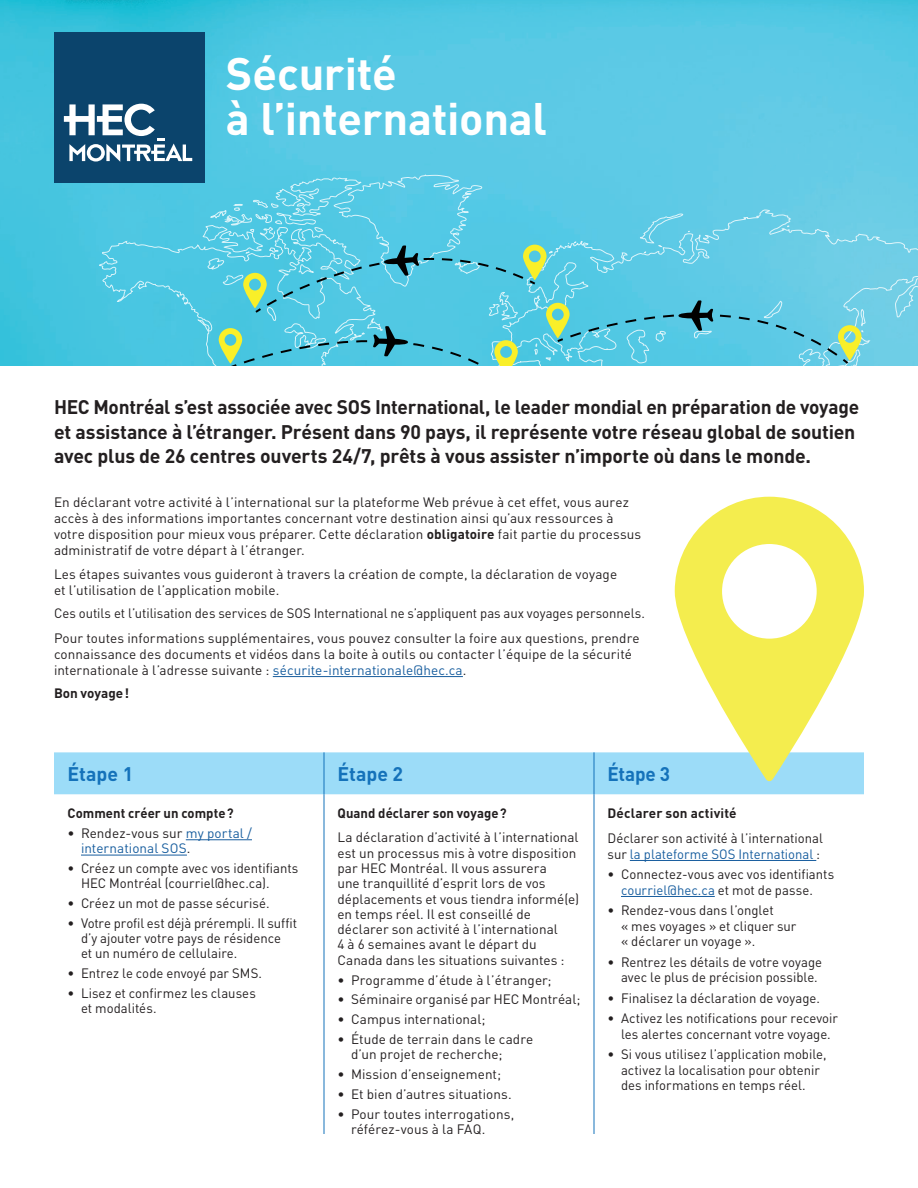
<style>
.page{position:relative;width:918px;height:1188px;background:#fff}
.page>*{position:absolute;margin:0;border:0;box-sizing:border-box;transform-origin:0 0}
.t1{font:700 45px/45px "DINOT";letter-spacing:-.005em;color:#fff}
.t2{font:700 19.5px/24px "DINOT";letter-spacing:-.01em;color:#231f20}
.t3{font:700 19.5px "DINOT";color:#1472ba}
.t4{font:13.5px/15.3px "DINOT";letter-spacing:.005em;color:#231f20}
.t5{font:700 13.5px "DINOT";letter-spacing:.005em;color:#231f20}
.t6{font:13.5px/15.3px "DINOT";letter-spacing:.005em;color:#175d9e}
.s1{font-weight:700}
.s2{color:#175d9e}
.s3{color:#231f20}
</style>
<div class="page">
<img style="left:0;top:0;width:918px;height:365px">
<div style="left:54px;top:32px;width:151px;height:151px;background:#0b446c"></div>
<svg style="left:64px;top:104px;width:128px;height:58px"></svg>
<div style="left:870px;top:209px;width:48px;height:156px;background:#70cee6"></div>
<svg style="left:99px;top:175px;width:771px;height:190px;background:#5cc7de"></svg>
<hr style="left:273px;top:676px;width:190px;height:1px;background:#175d9e">
<div style="left:54px;top:752px;width:810px;height:42px;background:#9cdcf8"></div>
<hr style="left:324px;top:794px;width:1px;height:340px;background:#1472ba">
<hr style="left:594px;top:794px;width:1px;height:340px;background:#1472ba">
<hr style="left:324px;top:752px;width:1px;height:42px;background:#1472ba">
<hr style="left:594px;top:752px;width:1px;height:42px;background:#1472ba">
<hr style="left:186px;top:839px;width:66px;height:1px;background:#175d9e">
<hr style="left:81px;top:855px;width:106px;height:1px;background:#175d9e">
<hr style="left:630px;top:860px;width:186px;height:1px;background:#175d9e">
<hr style="left:621px;top:896px;width:94px;height:1px;background:#175d9e">
<svg style="left:675px;top:497px;width:189px;height:285px;fill:#f4ed4e"></svg>
<h1 class="t1" style="left:226px;top:50px;width:323px">Sécurité<br>à l’international</h1>
<p class="t2" style="left:54px;top:395px;width:807px">HEC Montréal s’est associée avec SOS International, le leader mondial en préparation de voyage et assistance à l’étranger. Présent dans 90 pays, il représente votre réseau global de soutien avec plus de 26 centres ouverts 24/7, prêts à vous assister n’importe où dans le monde.</p>
<p class="t4" style="left:54px;top:494px;width:589px;line-height:15.8px">En déclarant votre activité à l’international sur la plateforme Web prévue à cet effet, vous aurez accès à des informations importantes concernant votre destination ainsi qu’aux ressources à votre disposition pour mieux vous préparer. Cette déclaration <span class="s1">obligatoire</span> fait partie du processus administratif de votre départ à l’étranger.</p>
<p class="t4" style="left:54px;top:566px;width:565px;line-height:15.8px">Les étapes suivantes vous guideront à travers la création de compte, la déclaration de voyage et l’utilisation de l’application mobile.</p>
<p class="t4" style="left:54px;top:601px;width:593px;line-height:24.8px">Ces outils et l’utilisation des services de SOS International ne s’appliquent pas aux voyages personnels.<br>Pour toutes informations supplémentaires, vous pouvez consulter la foire aux questions, prendre</p>
<p class="t4" style="left:54px;top:646px;width:580px;line-height:15.8px">connaissance des documents et vidéos dans la boite à outils ou contacter l’équipe de la sécurité internationale à l’adresse suivante : <span class="s2">sécurite-internationale@hec.ca</span>.</p>
<p class="t5" style="left:54px;top:684px;width:77px">Bon voyage!</p>
<h2 class="t3" style="left:68px;top:761px;width:67px">Étape 1</h2>
<h2 class="t3" style="left:337px;top:761px;width:67px">Étape 2</h2>
<h2 class="t3" style="left:608px;top:761px;width:64px">Étape 3</h2>
<p class="t5" style="left:68px;top:804px;width:168px">Comment créer un compte?</p>
<p class="t6" style="left:81px;top:825px;width:172px;text-indent:-14px"><span class="s3">• Rendez-vous sur</span> my portal / international SOS<span class="s3">.</span></p>
<p class="t4" style="left:81px;top:860px;width:219px;text-indent:-14px">• Créez un compte avec vos identifiants<br>HEC Montréal (courriel@hec.ca).</p>
<p class="t4" style="left:68px;top:895px;width:204px">• Créez un mot de passe sécurisé.</p>
<p class="t4" style="left:81px;top:915px;width:218px;text-indent:-14px">• Votre profil est déjà prérempli. Il suffit d’y ajouter votre pays de résidence<br>et un numéro de cellulaire.</p>
<p class="t4" style="left:68px;top:966px;width:196px">• Entrez le code envoyé par SMS.</p>
<p class="t4" style="left:81px;top:985px;width:176px;text-indent:-14px">• Lisez et confirmez les clauses et modalités.</p>
<p class="t5" style="left:338px;top:804px;width:171px">Quand déclarer son voyage?</p>
<p class="t4" style="left:338px;top:830px;width:243px">La déclaration d’activité à l’international est un processus mis à votre disposition par HEC Montréal. Il vous assurera<br>une tranquillité d’esprit lors de vos déplacements et vous tiendra informé(e) en temps réel. Il est conseillé de déclarer son activité à l’international<br>4 à 6 semaines avant le départ du Canada dans les situations suivantes :</p>
<p class="t4" style="left:338px;top:972px;width:216px">• Programme d’étude à l’étranger;</p>
<p class="t4" style="left:338px;top:992px;width:245px">• Séminaire organisé par HEC Montréal;</p>
<p class="t4" style="left:338px;top:1011px;width:150px">• Campus international;</p>
<p class="t4" style="left:351px;top:1031px;width:184px;text-indent:-14px">• Étude de terrain dans le cadre d’un projet de recherche;</p>
<p class="t4" style="left:338px;top:1066px;width:165px">• Mission d’enseignement;</p>
<p class="t4" style="left:338px;top:1086px;width:176px">• Et bien d’autres situations.</p>
<p class="t4" style="left:351px;top:1106px;width:165px;text-indent:-14px">• Pour toutes interrogations, référez-vous à la FAQ.</p>
<p class="t5" style="left:608px;top:804px;width:131px">Déclarer son activité</p>
<p class="t4" style="left:608px;top:830px;width:217px;line-height:15.8px">Déclarer son activité à l’international sur <span class="s2">la plateforme SOS International</span> :</p>
<p class="t4" style="left:608px;top:866px;width:228px;line-height:15.8px;text-align:center">• Connectez-vous avec vos identifiants <span class="s2">courriel@hec.ca</span> et mot de passe.</p>
<p class="t4" style="left:621px;top:902px;width:177px;line-height:15.8px;text-indent:-14px">• Rendez-vous dans l’onglet<br>« mes voyages » et cliquer sur « déclarer un voyage ».</p>
<p class="t4" style="left:621px;top:954px;width:203px;line-height:15.8px;text-indent:-14px">• Rentrez les détails de votre voyage avec le plus de précision possible.</p>
<p class="t4" style="left:608px;top:990px;width:214px">• Finalisez la déclaration de voyage.</p>
<p class="t4" style="left:608px;top:1010px;width:232px;line-height:15.8px;text-align:center">• Activez les notifications pour recevoir les alertes concernant votre voyage.</p>
<p class="t4" style="left:608px;top:1046px;width:221px;line-height:15.8px;text-align:center">• Si vous utilisez l’application mobile, activez la localisation pour obtenir des informations en temps réel.</p>
</div>
